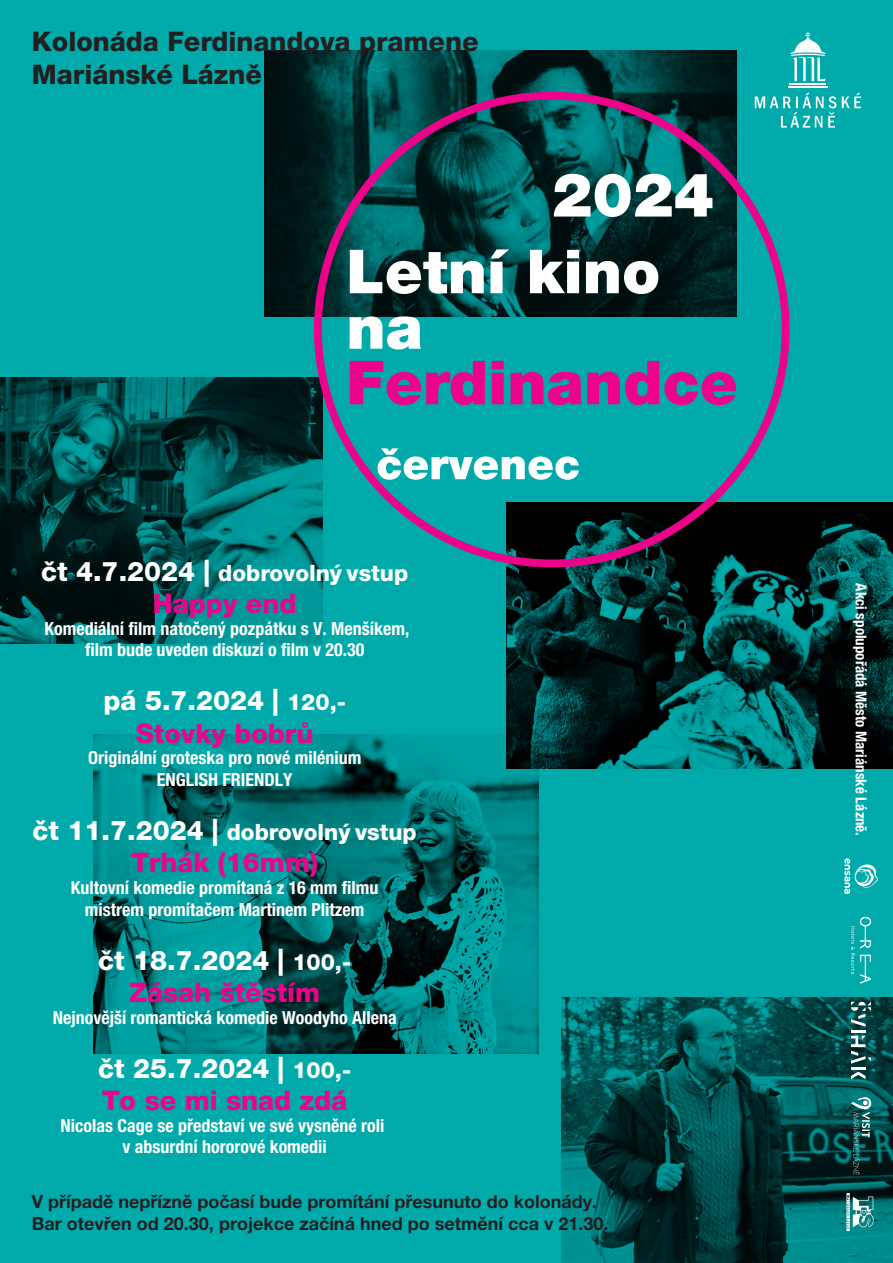
<style>
.page{position:relative;width:893px;height:1263px;background:#00a9aa}
.page>*{position:absolute;margin:0;border:0;box-sizing:border-box;transform-origin:0 0}
.t1{font:900 60.75px/55.5px "Helvetica Neue LT Pro";color:#fff}
.t2{font:900 60.75px "Helvetica Neue LT Pro";color:#ed028c}
.t3{font:800 27px/32.4px "Helvetica Neue LT Pro";color:#fff;text-align:center}
.t4{font:800 27px/32.4px "Helvetica Neue LT Pro";color:#ed028c}
.t5{font:800 27px/32.4px "Helvetica Neue LT Pro";color:#231f20}
.t6{font:800 22.5px "Helvetica Neue LT Pro";color:#fff}
.t7{font:700 condensed 18px/21.6px "Helvetica Neue LT Pro";color:#fff;text-align:center}
.t8{font:700 18px/21.6px "Helvetica Neue LT Pro";color:#231f20}
.t9{font:700 condensed 15px "Helvetica Neue LT Pro";color:#fff}
.s1{font-size:27px}
.s2{font-size:22.5px}
.s3{color:#ed028c}
.s4{color:#fff}
.s5{font-size:22.5px;color:#fff}
</style>
<div class="page">
<img style="left:561px;top:997px;width:332px;height:266px">
<img style="left:264px;top:50px;width:473px;height:266px">
<img style="left:506px;top:503px;width:387px;height:265px">
<img style="left:93px;top:735px;width:445px;height:319px">
<img style="left:0;top:378px;width:323px;height:266px">
<svg style="left:851px;top:1097px;width:20px;height:78px;background:#275e5e"></svg>
<svg style="left:846px;top:1193px;width:27px;height:38px"></svg>
<svg style="left:844px;top:858px;width:34px;height:36px"></svg>
<svg style="left:851px;top:917px;width:20px;height:67px"></svg>
<hr style="left:851px;top:1067px;width:14px;height:3px;background:#fff">
<svg style="left:851px;top:1002px;width:20px;height:61px"></svg>
<svg style="left:851px;top:1071px;width:14px;height:8px"></svg>
<svg style="left:378px;top:448px;width:201px;height:32px"></svg>
<svg style="left:755px;top:92px;width:106px;height:36px"></svg>
<hr style="left:790px;top:83px;width:36px;height:2px;background:#fff">
<hr style="left:788px;top:86px;width:40px;height:2px;background:#fff">
<svg style="left:790px;top:32px;width:36px;height:49px"></svg>
<h2 class="t5" style="left:32px;top:25px;width:448px">Kolonáda Ferdinandova pramene<br>Mariánské Lázně</h2>
<h1 class="t1" style="left:552px;top:167px;width:164px">2024</h1>
<h1 class="t1" style="left:346px;top:244px;width:315px">Letní kino na</h1>
<h1 class="t2" style="left:346px;top:346px;width:393px">Ferdinandce</h1>
<p class="t6" style="left:41px;top:559px;width:369px"><span class="s1">čt 4.7.2024 |</span> dobrovolný vstup</p>
<h2 class="t4" style="left:153px;top:587px;width:145px">Happy end</h2>
<p class="t7" style="left:44px;top:617px;width:366px">Komediální film natočený pozpátku s V. Menšíkem, film bude uveden diskuzí o film v 20.30</p>
<h2 class="t3" style="left:103px;top:684px;width:244px">pá 5.7.2024 | <span class="s2">120,-<br></span><span class="s3">Stovky bobrů</span></h2>
<p class="t7" style="left:88px;top:747px;width:275px">Originální groteska pro nové milénium<br>ENGLISH FRIENDLY</p>
<p class="t6" style="left:33px;top:818px;width:386px"><span class="s1">čt 11.7.2024 |</span> dobrovolný vstup</p>
<h2 class="t4" style="left:131px;top:846px;width:188px">Trhák (16mm)</h2>
<p class="t7" style="left:71px;top:876px;width:309px">Kultovní komedie promítaná z 16 mm filmu mistrem promítačem Martinem Plitzem</p>
<h2 class="t3" style="left:98px;top:944px;width:254px">čt 18.7.2024 | <span class="s2">100,-<br></span><span class="s3">Zásah štěstím</span></h2>
<p class="t7" style="left:53px;top:1006px;width:345px">Nejnovější romantická komedie Woodyho Allena</p>
<h2 class="t4" style="left:98px;top:1052px;width:254px"><span class="s4">čt 25.7.2024 |</span> <span class="s5">100,-<br></span>To se mi snad zdá</h2>
<p class="t7" style="left:61px;top:1114px;width:326px">Nicolas Cage se představí ve své vysněné roli v absurdní hororové komedii</p>
<p class="t8" style="left:32px;top:1191px;width:578px">V případě nepřízně počasí bude promítání přesunuto do kolonády.<br>Bar otevřen od 20.30, projekce začíná hned po setmění cca v 21.30.</p>
<p class="t9" style="left:870px;top:583px;width:254px;rotate:90deg">Akci spolupořádá Město Mariánské Lázně.</p>
</div>
